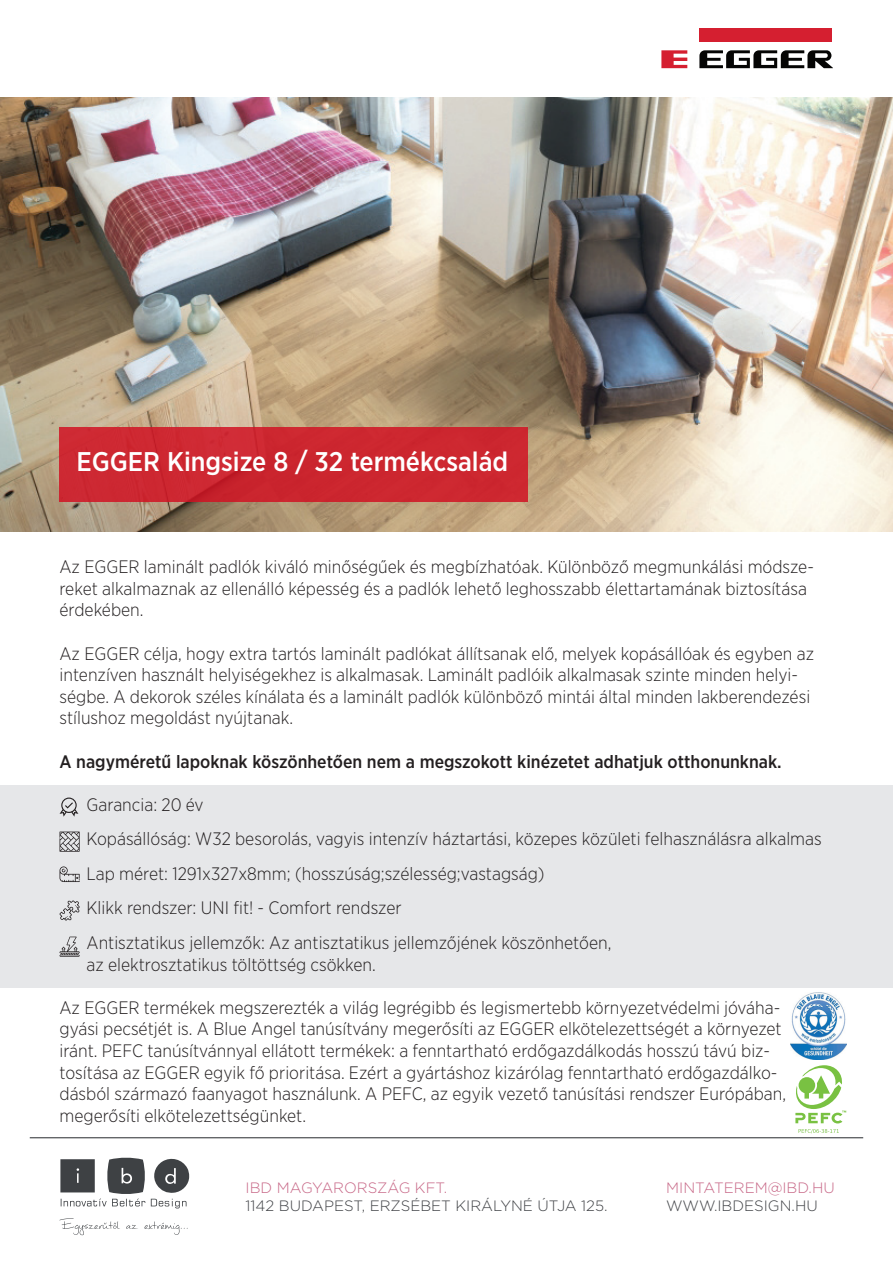
<style>
.page{position:relative;width:893px;height:1263px;background:#fff}
.page>*{position:absolute;margin:0;border:0;box-sizing:border-box;transform-origin:0 0}
.t1{font:500 27px "Gotham Narrow";color:#fff}
.t2{font:300 18px/21.6px "Gotham Narrow";color:#231f20}
.t3{font:500 18px "Gotham Narrow";color:#231f20}
.t4{font:300 15px "Gotham";color:#3f4145}
.t5{font:300 15px "Gotham";color:#c76686}
</style>
<div class="page">
<div style="left:699px;top:29px;width:132px;height:13px;background:#d51f30"></div>
<svg style="left:661px;top:50px;width:26px;height:18px"></svg>
<svg style="left:699px;top:50px;width:134px;height:18px"></svg>
<svg style="left:60px;top:1158px;width:129px;height:77px"></svg>
<hr style="left:30px;top:1137px;width:833px;height:1px;background:#3f4145">
<div style="left:0;top:785px;width:893px;height:203px;background:#e6e7e9"></div>
<img style="left:0;top:97px;width:893px;height:434px">
<div style="left:60px;top:427px;width:468px;height:75px;background:#cd2730"></div>
<svg style="left:60px;top:797px;width:18px;height:20px"></svg>
<svg style="left:60px;top:831px;width:20px;height:21px"></svg>
<svg style="left:60px;top:866px;width:20px;height:16px"></svg>
<svg style="left:60px;top:900px;width:20px;height:20px"></svg>
<svg style="left:60px;top:936px;width:20px;height:21px"></svg>
<img style="left:790px;top:993px;width:56px;height:66px">
<svg style="left:795px;top:1065px;width:51px;height:58px"></svg>
<svg style="left:798px;top:1129px;width:41px;height:4px"></svg>
<p class="t1" style="left:77px;top:445px;width:433px">EGGER Kingsize 8 / 32 termékcsalád</p>
<p class="t2" style="left:60px;top:556px;width:756px">Az EGGER laminált padlók kiváló minőségűek és megbízhatóak. Különböző megmunkálási módsze&shy;reket alkalmaznak az ellenálló képesség és a padlók lehető leghosszabb élettartamának biztosítása érdekében.</p>
<p class="t2" style="left:60px;top:642px;width:756px">Az EGGER célja, hogy extra tartós laminált padlókat állítsanak elő, melyek kopásállóak és egyben az intenzíven használt helyiségekhez is alkalmasak. Laminált padlóik alkalmasak szinte minden helyi&shy;ségbe. A dekorok széles kínálata és a laminált padlók különböző mintái által minden lakberendezési stílushoz megoldást nyújtanak.</p>
<p class="t3" style="left:60px;top:750px;width:724px">A nagyméretű lapoknak köszönhetően nem a megszokott kinézetet adhatjuk otthonunknak.</p>
<p class="t2" style="left:87px;top:793px;width:119px">Garancia: 20 év</p>
<p class="t2" style="left:87px;top:828px;width:737px">Kopásállóság: W32 besorolás, vagyis intenzív háztartási, közepes közületi felhasználásra alkalmas</p>
<p class="t2" style="left:87px;top:862px;width:460px">Lap méret: 1291x327x8mm; (hosszúság;szélesség;vastagság)</p>
<p class="t2" style="left:87px;top:897px;width:317px">Klikk rendszer: UNI fit! - Comfort rendszer</p>
<p class="t2" style="left:87px;top:931px;width:526px">Antisztatikus jellemzők: Az antisztatikus jellemzőjének köszönhetően, az elektrosztatikus töltöttség csökken.</p>
<p class="t2" style="left:60px;top:996px;width:728px">Az EGGER termékek megszerezték a világ legrégibb és legismertebb környezetvédelmi jóváha&shy;gyási pecsétjét is. A Blue Angel tanúsítvány megerősíti az EGGER elkötelezettségét a környezet iránt. PEFC tanúsítvánnyal ellátott termékek: a fenntartható erdőgazdálkodás hosszú távú biz&shy;tosítása az EGGER egyik fő prioritása. Ezért a gyártáshoz kizárólag fenntartható erdőgazdálko&shy;dásból származó faanyagot használunk. A PEFC, az egyik vezető tanúsítási rendszer Európában, megerősíti elkötelezettségünket.</p>
<p class="t5" style="left:246px;top:1179px;width:203px">IBD MAGYARORSZÁG KFT.</p>
<p class="t4" style="left:246px;top:1197px;width:364px">1142 BUDAPEST, ERZSÉBET KIRÁLYNÉ ÚTJA 125.</p>
<p class="t5" style="left:666px;top:1178px;width:170px">MINTATEREM@IBD.HU</p>
<p class="t4" style="left:666px;top:1196px;width:153px">WWW.IBDESIGN.HU</p>
</div>
